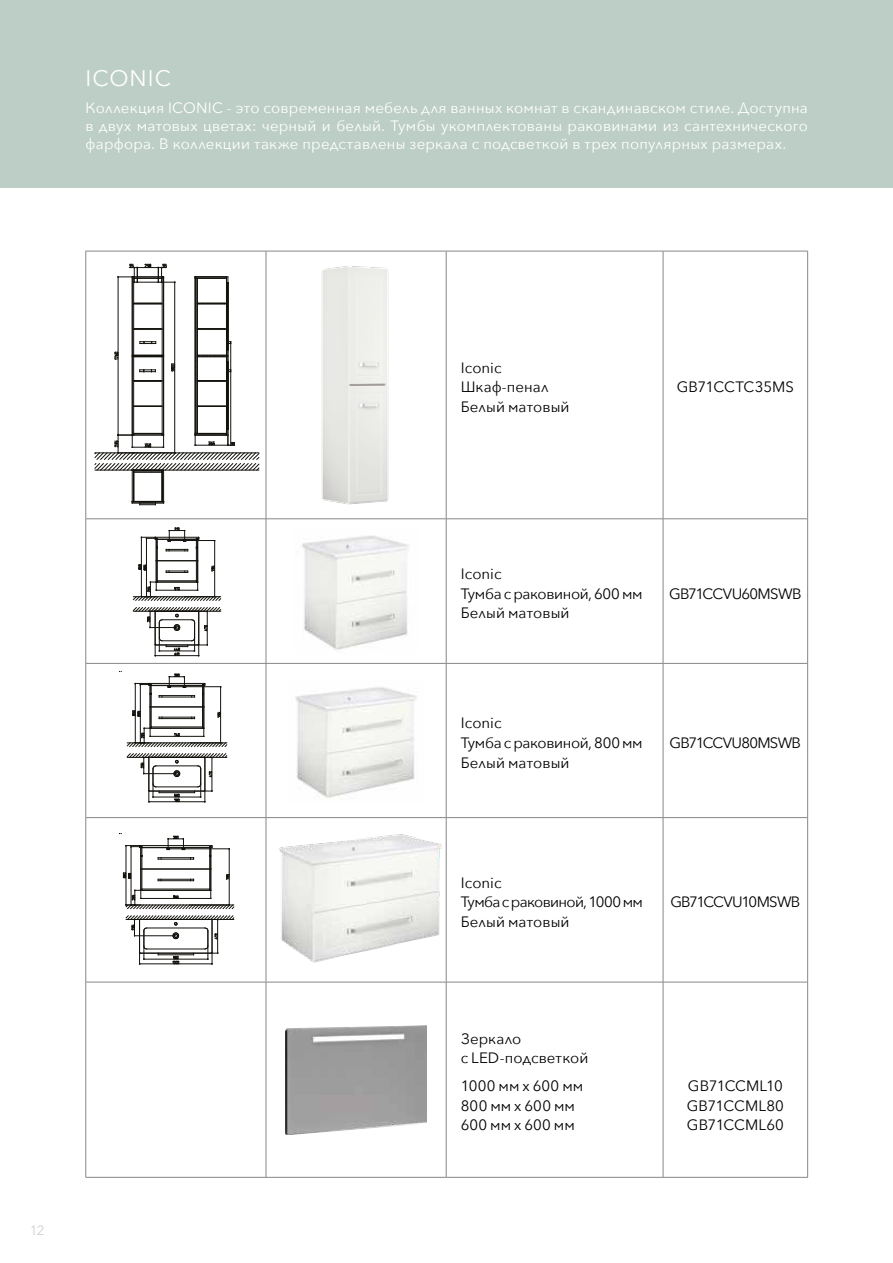
<style>
.page{position:relative;width:893px;height:1263px;background:#fff}
.page>*{position:absolute;margin:0;border:0;box-sizing:border-box;transform-origin:0 0}
.t1{font:22.5px "Avenir Next";letter-spacing:.05em;color:#fff}
.t2{font:15px/18px "Avenir Next";letter-spacing:.015em;color:#fff;text-align:justify}
.t3{font:15px/19.5px "Avenir Next";color:#000}
.t4{font:15px/19.5px "Avenir Next";letter-spacing:-.025em;color:#000}
.t5{font:15px "Avenir Next";letter-spacing:-.055em;color:#000}
.t6{font:15px "Avenir Next";letter-spacing:-.045em;color:#000}
.t7{font:13.5px "Avenir Next";color:#d0d0d0}
</style>
<div class="page">
<hr style="left:86px;top:251px;width:180px;height:1px;background:#878787">
<hr style="left:86px;top:251px;width:1px;height:268px;background:#878787">
<hr style="left:266px;top:251px;width:180px;height:1px;background:#878787">
<hr style="left:266px;top:251px;width:1px;height:268px;background:#878787">
<hr style="left:446px;top:251px;width:217px;height:1px;background:#878787">
<hr style="left:446px;top:251px;width:1px;height:268px;background:#878787">
<hr style="left:663px;top:251px;width:145px;height:1px;background:#878787">
<hr style="left:663px;top:251px;width:1px;height:268px;background:#878787">
<hr style="left:807px;top:251px;width:1px;height:268px;background:#878787">
<hr style="left:86px;top:518px;width:180px;height:1px;background:#878787">
<hr style="left:86px;top:519px;width:1px;height:144px;background:#878787">
<hr style="left:266px;top:518px;width:180px;height:1px;background:#878787">
<hr style="left:266px;top:519px;width:1px;height:144px;background:#878787">
<hr style="left:446px;top:518px;width:217px;height:1px;background:#878787">
<hr style="left:446px;top:519px;width:1px;height:144px;background:#878787">
<hr style="left:663px;top:518px;width:145px;height:1px;background:#878787">
<hr style="left:663px;top:519px;width:1px;height:144px;background:#878787">
<hr style="left:807px;top:519px;width:1px;height:144px;background:#878787">
<hr style="left:86px;top:663px;width:180px;height:1px;background:#878787">
<hr style="left:86px;top:663px;width:1px;height:154px;background:#878787">
<hr style="left:266px;top:663px;width:180px;height:1px;background:#878787">
<hr style="left:266px;top:663px;width:1px;height:154px;background:#878787">
<hr style="left:446px;top:663px;width:217px;height:1px;background:#878787">
<hr style="left:446px;top:663px;width:1px;height:154px;background:#878787">
<hr style="left:663px;top:663px;width:145px;height:1px;background:#878787">
<hr style="left:663px;top:663px;width:1px;height:154px;background:#878787">
<hr style="left:807px;top:663px;width:1px;height:154px;background:#878787">
<hr style="left:86px;top:817px;width:180px;height:1px;background:#878787">
<hr style="left:86px;top:818px;width:1px;height:164px;background:#878787">
<hr style="left:266px;top:817px;width:180px;height:1px;background:#878787">
<hr style="left:266px;top:818px;width:1px;height:164px;background:#878787">
<hr style="left:446px;top:817px;width:217px;height:1px;background:#878787">
<hr style="left:446px;top:818px;width:1px;height:164px;background:#878787">
<hr style="left:663px;top:817px;width:145px;height:1px;background:#878787">
<hr style="left:663px;top:818px;width:1px;height:164px;background:#878787">
<hr style="left:807px;top:818px;width:1px;height:164px;background:#878787">
<hr style="left:86px;top:982px;width:180px;height:1px;background:#878787">
<hr style="left:86px;top:982px;width:1px;height:195px;background:#878787">
<hr style="left:266px;top:982px;width:180px;height:1px;background:#878787">
<hr style="left:266px;top:982px;width:1px;height:195px;background:#878787">
<hr style="left:446px;top:982px;width:217px;height:1px;background:#878787">
<hr style="left:446px;top:982px;width:1px;height:195px;background:#878787">
<hr style="left:663px;top:982px;width:145px;height:1px;background:#878787">
<hr style="left:663px;top:982px;width:1px;height:195px;background:#878787">
<hr style="left:807px;top:982px;width:1px;height:195px;background:#878787">
<hr style="left:86px;top:1177px;width:180px;height:1px;background:#878787">
<hr style="left:266px;top:1177px;width:180px;height:1px;background:#878787">
<hr style="left:446px;top:1177px;width:217px;height:1px;background:#878787">
<hr style="left:663px;top:1177px;width:145px;height:1px;background:#878787">
<img style="left:321px;top:266px;width:68px;height:239px">
<img style="left:302px;top:535px;width:107px;height:115px">
<img style="left:295px;top:687px;width:122px;height:111px">
<img style="left:279px;top:827px;width:168px;height:142px">
<img style="left:286px;top:1025px;width:140px;height:109px">
<div style="left:0;top:0;width:893px;height:187px;background:#bccec5"></div>
<svg style="left:94px;top:263px;width:165px;height:242px"></svg>
<svg style="left:133px;top:607px;width:88px;height:49px"></svg>
<svg style="left:132px;top:527px;width:89px;height:74px"></svg>
<svg style="left:127px;top:753px;width:100px;height:49px"></svg>
<hr style="left:159px;top:792px;width:36px;height:1px;background:#13110c">
<svg style="left:120px;top:671px;width:107px;height:76px"></svg>
<svg style="left:126px;top:915px;width:108px;height:49px"></svg>
<hr style="left:158px;top:954px;width:36px;height:1px;background:#13110c">
<svg style="left:120px;top:833px;width:114px;height:76px"></svg>
<h1 class="t1" style="left:86px;top:59px;width:87px">ICONIC</h1>
<p class="t2" style="left:86px;top:98px;width:724px">Коллекция ICONIC - это современная мебель для ванных комнат в скандинавском стиле. Доступна в двух матовых цветах: черный и белый. Тумбы укомплектованы раковинами из сантехнического фарфора. В коллекции также представлены зеркала с подсветкой в трех популярных размерах.</p>
<p class="t7" style="left:30px;top:1219px;width:17px">12</p>
<p class="t3" style="left:461px;top:357px;width:110px">Iconic<br>Шкаф-пенал<br>Белый матовый</p>
<p class="t3" style="left:677px;top:377px;width:119px">GB71CCTC35MS</p>
<p class="t3" style="left:461px;top:563px;width:183px">Iconic<br>Тумба с раковиной, 600 мм<br>Белый матовый</p>
<p class="t6" style="left:669px;top:581px;width:134px">GB71CCVU60MSWB</p>
<p class="t3" style="left:461px;top:713px;width:183px">Iconic<br>Тумба с раковиной, 800 мм<br>Белый матовый</p>
<p class="t5" style="left:670px;top:730px;width:133px">GB71CCVU80MSWB</p>
<p class="t4" style="left:461px;top:872px;width:184px">Iconic<br>Тумба с раковиной, 1000 мм<br>Белый матовый</p>
<p class="t5" style="left:670px;top:889px;width:132px">GB71CCVU10MSWB</p>
<p class="t3" style="left:461px;top:1028px;width:129px">Зеркало<br>с LED-подсветкой</p>
<p class="t3" style="left:461px;top:1076px;width:124px">1000 мм х 600 мм<br>800 мм х 600 мм<br>600 мм х 600 мм</p>
<p class="t3" style="left:687px;top:1076px;width:99px;text-align:justify">GB71CCML10<br>GB71CCML80<br>GB71CCML60</p>
</div>
